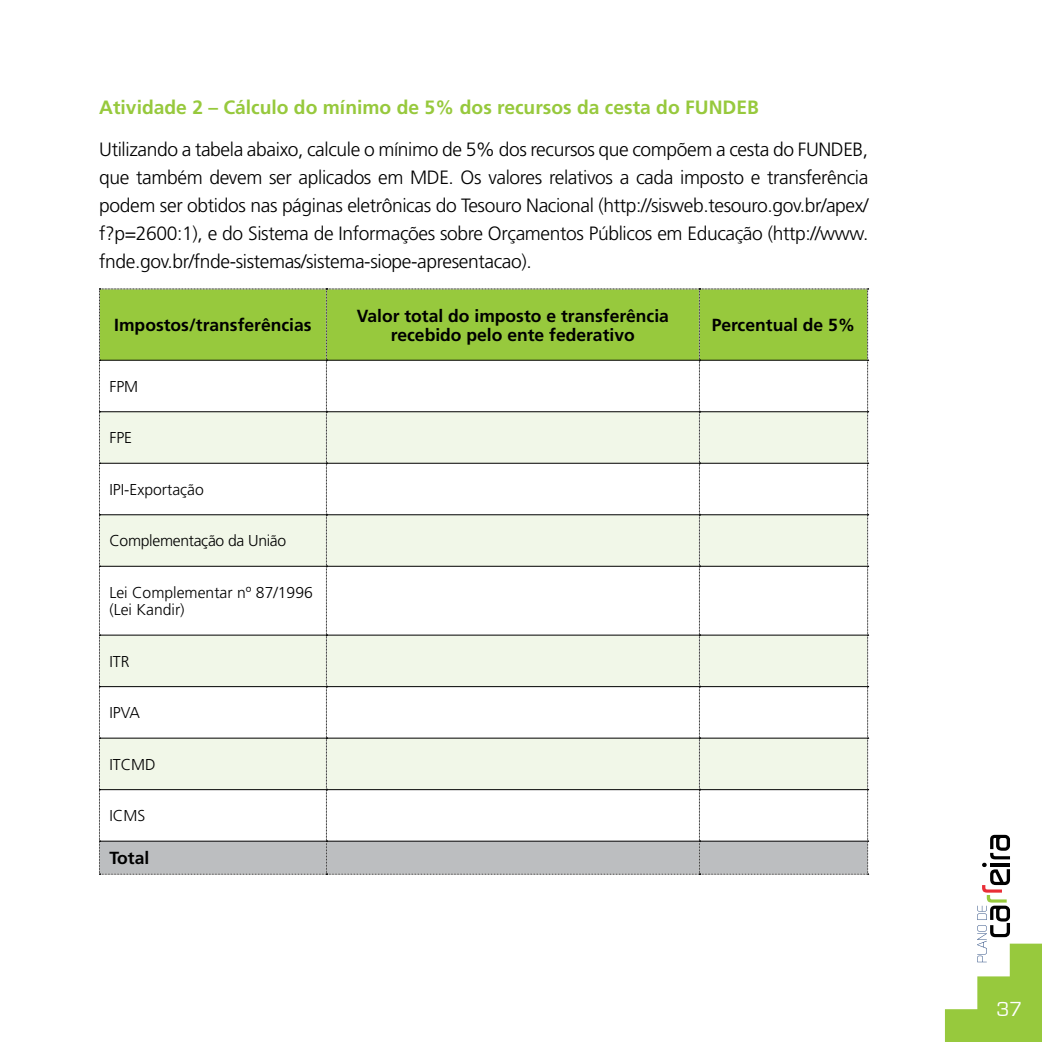
<style>
.page{position:relative;width:1042px;height:1042px;background:#fff}
.page>*{position:absolute;margin:0;border:0;box-sizing:border-box;transform-origin:0 0}
.t1{font:21px "Eurostile";color:#fff}
.t2{font:300 19.25px/28px "Frutiger";letter-spacing:-.02em;color:#000;text-align:justify}
.t3{font:700 19.25px "Frutiger";color:#97c93d}
.t4{font:700 17.5px/19.2px "Frutiger";color:#000;text-align:center}
.t5{font:300 15.75px/17.3px "Frutiger";color:#000}
.t6{font:300 15.75px "Frutiger";letter-spacing:-.02em;color:#000}
</style>
<div class="page">
<svg style="left:945px;top:835px;width:97px;height:207px"></svg>
<svg style="left:99px;top:289px;width:769px;height:586px"></svg>
<hr style="left:100px;top:360px;width:226px;height:1px;background:#000">
<hr style="left:326px;top:360px;width:373px;height:1px;background:#000">
<hr style="left:699px;top:360px;width:168px;height:1px;background:#000">
<hr style="left:100px;top:411px;width:226px;height:1px;background:#000">
<hr style="left:326px;top:411px;width:373px;height:1px;background:#000">
<hr style="left:699px;top:411px;width:168px;height:1px;background:#000">
<hr style="left:100px;top:463px;width:226px;height:1px;background:#000">
<hr style="left:326px;top:463px;width:373px;height:1px;background:#000">
<hr style="left:699px;top:463px;width:168px;height:1px;background:#000">
<hr style="left:100px;top:514px;width:226px;height:1px;background:#000">
<hr style="left:326px;top:514px;width:373px;height:1px;background:#000">
<hr style="left:699px;top:514px;width:168px;height:1px;background:#000">
<hr style="left:100px;top:566px;width:226px;height:1px;background:#000">
<hr style="left:326px;top:566px;width:373px;height:1px;background:#000">
<hr style="left:699px;top:566px;width:168px;height:1px;background:#000">
<hr style="left:100px;top:635px;width:226px;height:1px;background:#000">
<hr style="left:326px;top:635px;width:373px;height:1px;background:#000">
<hr style="left:699px;top:635px;width:168px;height:1px;background:#000">
<hr style="left:100px;top:686px;width:226px;height:1px;background:#000">
<hr style="left:326px;top:686px;width:373px;height:1px;background:#000">
<hr style="left:699px;top:686px;width:168px;height:1px;background:#000">
<hr style="left:100px;top:738px;width:226px;height:1px;background:#000">
<hr style="left:326px;top:738px;width:373px;height:1px;background:#000">
<hr style="left:699px;top:738px;width:168px;height:1px;background:#000">
<hr style="left:100px;top:789px;width:226px;height:1px;background:#000">
<hr style="left:326px;top:789px;width:373px;height:1px;background:#000">
<hr style="left:699px;top:789px;width:168px;height:1px;background:#000">
<hr style="left:100px;top:841px;width:226px;height:1px;background:#000">
<hr style="left:326px;top:841px;width:373px;height:1px;background:#000">
<hr style="left:699px;top:841px;width:168px;height:1px;background:#000">
<p class="t3" style="left:99px;top:96px;width:661px">Atividade 2 – Cálculo do mínimo de 5% dos recursos da cesta do FUNDEB</p>
<p class="t2" style="left:99px;top:135px;width:770px">Utilizando a tabela abaixo, calcule o mínimo de 5% dos recursos que compõem a cesta do FUNDEB, que também devem ser aplicados em MDE. Os valores relativos a cada imposto e transferência podem ser obtidos nas páginas eletrônicas do Tesouro Nacional (http://sisweb.tesouro.gov.br/apex/ f?p=2600:1), e do Sistema de Informações sobre Orçamentos Públicos em Educação (http://www. fnde.gov.br/fnde-sistemas/sistema-siope-apresentacao).</p>
<p class="t4" style="left:114px;top:315px;width:199px">Impostos/transferências</p>
<p class="t4" style="left:357px;top:306px;width:314px">Valor total do imposto e transferência recebido pelo ente federativo</p>
<p class="t4" style="left:712px;top:315px;width:145px">Percentual de 5%</p>
<p class="t5" style="left:109px;top:378px;width:30px">FPM</p>
<p class="t5" style="left:109px;top:429px;width:24px">FPE</p>
<p class="t5" style="left:109px;top:481px;width:96px">IPI-Exportação</p>
<p class="t6" style="left:109px;top:532px;width:178px">Complementação da União</p>
<p class="t5" style="left:109px;top:584px;width:205px">Lei Complementar nº 87/1996 (Lei Kandir)</p>
<p class="t5" style="left:109px;top:653px;width:22px">ITR</p>
<p class="t5" style="left:109px;top:704px;width:32px">IPVA</p>
<p class="t5" style="left:109px;top:756px;width:48px">ITCMD</p>
<p class="t5" style="left:109px;top:807px;width:37px">ICMS</p>
<p class="t4" style="left:109px;top:848px;width:41px">Total</p>
<p class="t1" style="left:996px;top:997px;width:27px">37</p>
</div>
